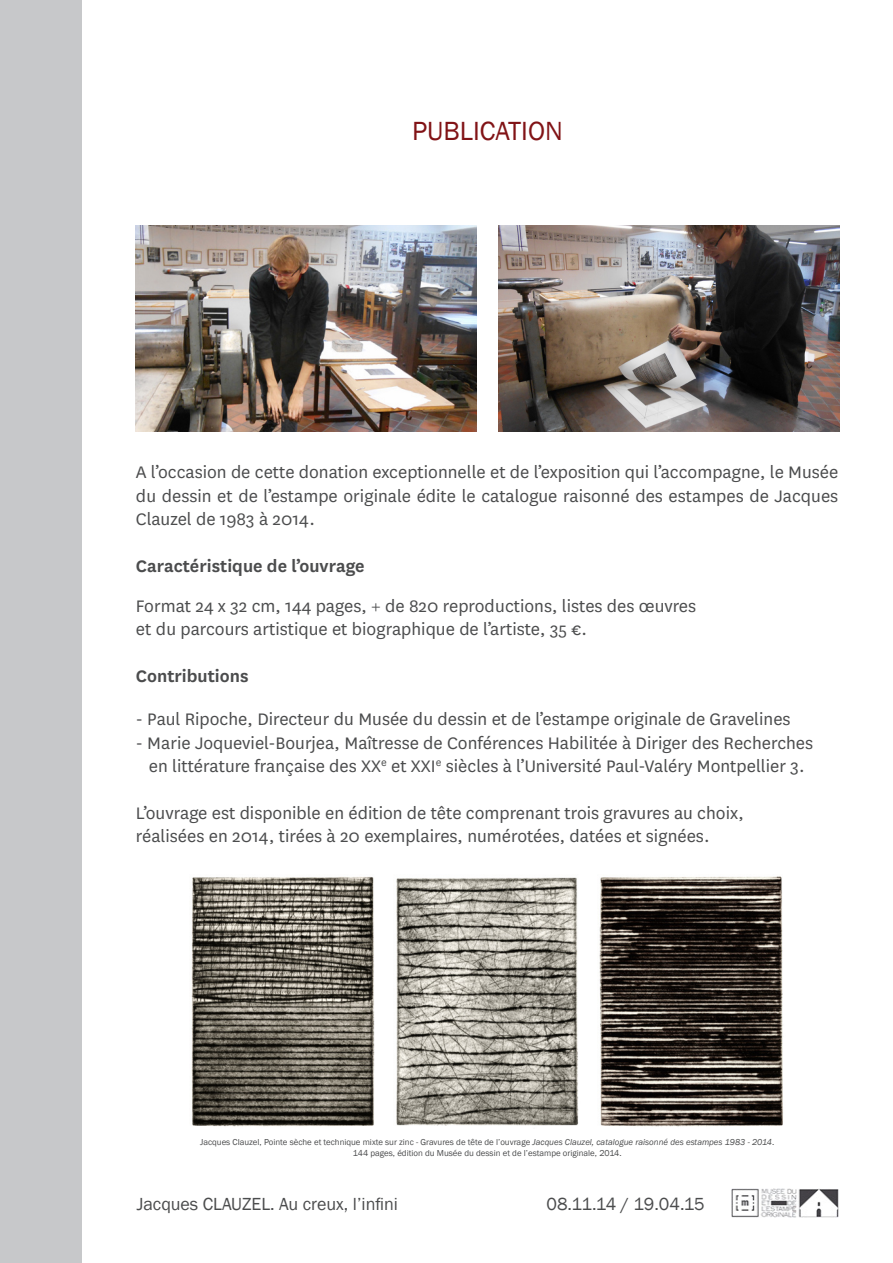
<style>
.page{position:relative;width:893px;height:1263px;background:#fff}
.page>*{position:absolute;margin:0;border:0;box-sizing:border-box;transform-origin:0 0}
.t1{font:27px "Franklin Gothic";color:#811316}
.t2{font:19.5px/23.4px "National";color:#4b4c4d}
.t3{font:600 19.5px "National";color:#4b4c4d}
.t4{font:18px "Franklin Gothic";color:#4b4c4d}
.t5{font:8.85px/10.8px "Franklin Gothic";color:#4b4c4d;text-align:center}
.s1{font-style:italic}
</style>
<div class="page">
<div style="left:0;top:0;width:82px;height:1262px;background:#c7c8ca"></div>
<img style="left:731px;top:1189px;width:107px;height:28px">
<img style="left:136px;top:226px;width:341px;height:205px">
<img style="left:499px;top:226px;width:340px;height:205px">
<img style="left:191px;top:877px;width:184px;height:250px">
<img style="left:396px;top:877px;width:183px;height:249px">
<img style="left:599px;top:876px;width:184px;height:251px">
<h1 class="t1" style="left:412px;top:114px;width:152px">PUBLICATION</h1>
<p class="t2" style="left:136px;top:460px;width:704px;text-align:justify">A l’occasion de cette donation exceptionnelle et de l’exposition qui l’accompagne, le Musée du dessin et de l’estampe originale édite le catalogue raisonné des estampes de Jacques Clauzel de 1983 à 2014.</p>
<p class="t3" style="left:136px;top:553px;width:230px">Caractéristique de l’ouvrage</p>
<p class="t2" style="left:136px;top:593px;width:562px">Format 24 x 32 cm, 144 pages, + de 820 reproductions, listes des œuvres et du parcours artistique et biographique de l’artiste, 35 €.</p>
<p class="t3" style="left:136px;top:663px;width:114px">Contributions</p>
<p class="t2" style="left:136px;top:707px;width:656px">- Paul Ripoche, Directeur du Musée du dessin et de l’estampe originale de Gravelines</p>
<p class="t2" style="left:136px;top:730px;width:679px;text-align:center">- Marie Joqueviel-Bourjea, Maîtresse de Conférences Habilitée à Diriger des Recherches en littérature française des XX<sup>e</sup> et XXI<sup>e</sup> siècles à l’Université Paul-Valéry Montpellier 3.</p>
<p class="t2" style="left:136px;top:800px;width:610px">L’ouvrage est disponible en édition de tête comprenant trois gravures au choix, réalisées en 2014, tirées à 20 exemplaires, numérotées, datées et signées.</p>
<p class="t5" style="left:200px;top:1137px;width:576px">Jacques Clauzel, Pointe sèche et technique mixte sur zinc - Gravures de tête de l’ouvrage <span class="s1">Jacques Clauzel, catalogue raisonné des estampes 1983 - 2014</span>.<br>144 pages, édition du Musée du dessin et de l’estampe originale, 2014.</p>
<p class="t4" style="left:137px;top:1193px;width:263px">Jacques CLAUZEL. Au creux, l’infini</p>
<p class="t4" style="left:546px;top:1193px;width:160px">08.11.14 / 19.04.15</p>
</div>
